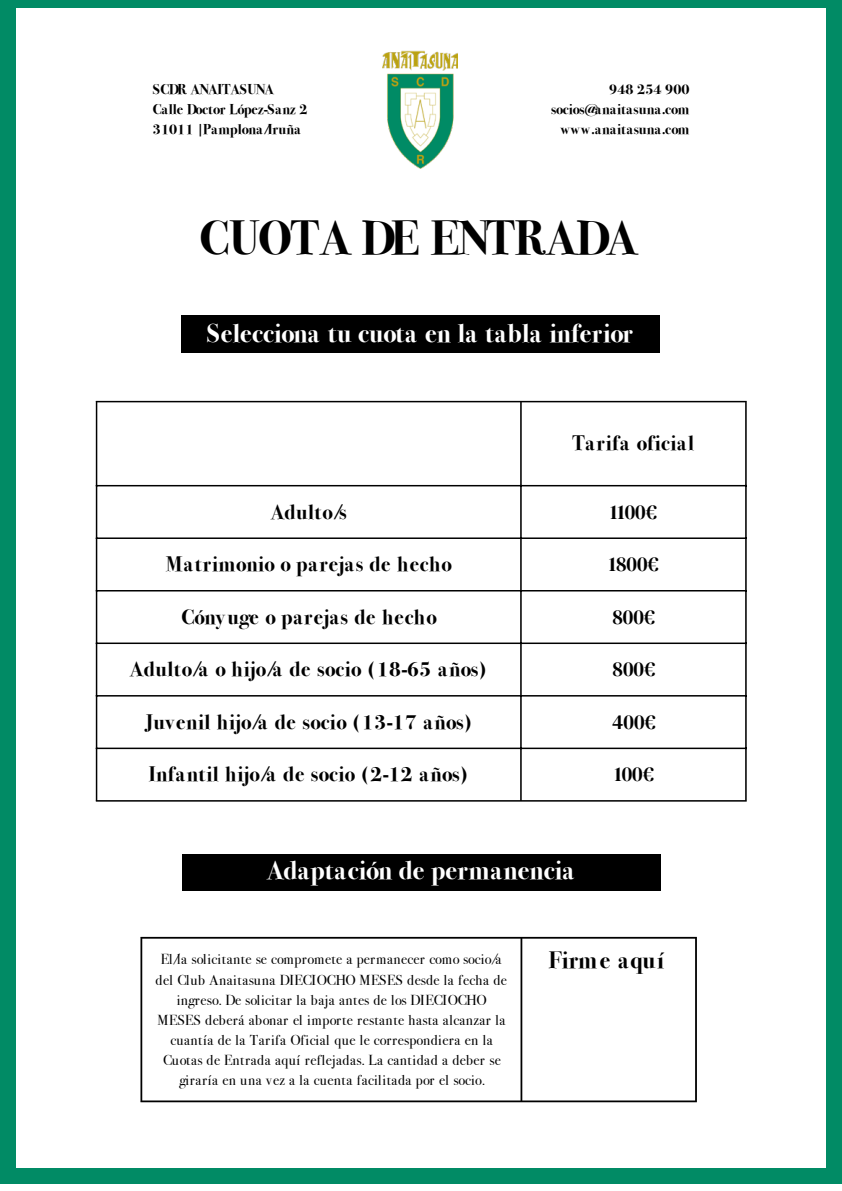
<style>
.page{position:relative;width:842px;height:1191px;background:#fff}
.page>*{position:absolute;margin:0;border:0;box-sizing:border-box;transform-origin:0 0}
.t1{font:700 47.9px "Bodoni Svty Two ITCTT";letter-spacing:-.02em;color:#000}
.t2{font:700 26.2px "Bodoni Svty Two ITCTT";letter-spacing:.015em;color:#fff}
.t3{font:700 26.1px "Bodoni Svty Two ITCTT";letter-spacing:.015em;color:#fff}
.t4{font:700 23.6px "Bodoni Svty Two ITCTT";color:#000}
.t5{font:700 20.9px "Bodoni Svty Two ITCTT";letter-spacing:.03em;color:#000}
.t6{font:20.9px "DM Serif Display";color:#000}
.t7{font:14.5px/20.2px "Bodoni Svty Two ITCTT";letter-spacing:.04em;color:#000;text-align:center}
.t8{font:700 14.3px/20px "Bodoni Svty Two ITCTT";letter-spacing:.005em;color:#000}
</style>
<div class="page">
<div style="left:0;top:0;width:842px;height:1182px;background:#018b65"></div>
<div style="left:17px;top:9px;width:808px;height:1158px;background:#fff"></div>
<img style="left:382px;top:51px;width:76px;height:120px">
<hr style="left:96px;top:402px;width:1px;height:398px;background:#000">
<hr style="left:520px;top:402px;width:2px;height:398px;background:#000">
<hr style="left:745px;top:402px;width:2px;height:398px;background:#000">
<hr style="left:96px;top:401px;width:651px;height:1px;background:#000">
<hr style="left:96px;top:485px;width:651px;height:1px;background:#000">
<hr style="left:96px;top:537px;width:651px;height:2px;background:#000">
<hr style="left:96px;top:590px;width:651px;height:1px;background:#000">
<hr style="left:96px;top:642px;width:651px;height:2px;background:#000">
<hr style="left:96px;top:695px;width:651px;height:1px;background:#000">
<hr style="left:96px;top:747px;width:651px;height:2px;background:#000">
<hr style="left:96px;top:800px;width:651px;height:1px;background:#000">
<hr style="left:140px;top:938px;width:2px;height:162px;background:#000">
<hr style="left:520px;top:938px;width:2px;height:162px;background:#000">
<hr style="left:695px;top:938px;width:2px;height:162px;background:#000">
<hr style="left:140px;top:936px;width:557px;height:2px;background:#000">
<hr style="left:140px;top:1100px;width:557px;height:2px;background:#000">
<div style="left:181px;top:315px;width:479px;height:37px;background:#000"></div>
<div style="left:182px;top:854px;width:479px;height:37px;background:#000"></div>
<p class="t8" style="left:153px;top:78px;width:156px">SCDR ANAITASUNA<br>Calle Doctor López-Sanz 2<br>31011 |Pamplona/Iruña</p>
<p class="t8" style="left:551px;top:78px;width:140px;text-align:right">948 254 900 socios@anaitasuna.com www.anaitasuna.com</p>
<h1 class="t1" style="left:199px;top:198px;width:440px">CUOTA DE ENTRADA</h1>
<h3 class="t3" style="left:207px;top:311px;width:427px">Selecciona tu cuota en la tabla inferior</h3>
<h3 class="t5" style="left:572px;top:426px;width:123px">Tarifa oficial</h3>
<h3 class="t5" style="left:270px;top:494px;width:78px">Adulto/s</h3>
<h3 class="t6" style="left:610px;top:499px;width:48px">1100€</h3>
<h3 class="t5" style="left:166px;top:547px;width:287px">Matrimonio o parejas de hecho</h3>
<h3 class="t6" style="left:609px;top:552px;width:51px">1800€</h3>
<h3 class="t5" style="left:181px;top:599px;width:257px">Cónyuge o parejas de hecho</h3>
<h3 class="t6" style="left:612px;top:604px;width:44px">800€</h3>
<h3 class="t5" style="left:130px;top:652px;width:359px">Adulto/a o hijo/a de socio (18-65 años)</h3>
<h3 class="t6" style="left:613px;top:657px;width:44px">800€</h3>
<h3 class="t5" style="left:144px;top:704px;width:329px">Juvenil hijo/a de socio (13-17 años)</h3>
<h3 class="t6" style="left:612px;top:709px;width:45px">400€</h3>
<h3 class="t5" style="left:149px;top:757px;width:321px">Infantil hijo/a de socio (2-12 años)</h3>
<h3 class="t6" style="left:614px;top:762px;width:41px">100€</h3>
<h2 class="t2" style="left:266px;top:847px;width:309px">Adaptación de permanencia</h2>
<p class="t7" style="left:156px;top:947px;width:353px">El/la solicitante se compromete a permanecer como socio/a del Club Anaitasuna DIECIOCHO MESES desde la fecha de ingreso. De solicitar la baja antes de los DIECIOCHO MESES deberá abonar el importe restante hasta alcanzar la cuantía de la Tarifa Oficial que le correspondiera en la Cuotas de Entrada aquí reflejadas. La cantidad a deber se giraría en una vez a la cuenta facilitada por el socio.</p>
<h3 class="t4" style="left:549px;top:939px;width:117px">Firme aquí</h3>
</div>
